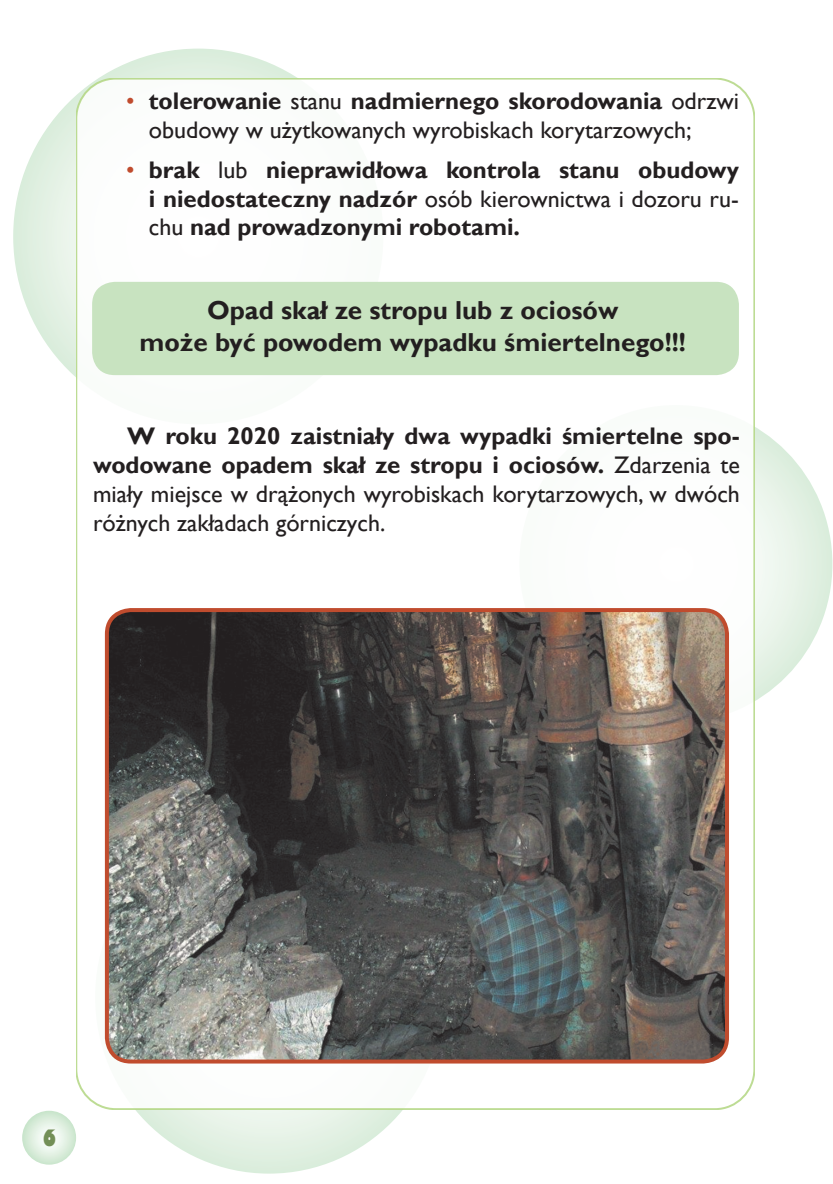
<style>
.page{position:relative;width:833px;height:1184px;background:#fff}
.page>*{position:absolute;margin:0;border:0;box-sizing:border-box;transform-origin:0 0}
.Definicja{font:700 26px/31.2px "Gill Sans";color:#231f20;text-align:center}
.Tekst{font:24px/28.8px "Gill Sans";color:#231f20;text-align:justify}
.Lista_wypunktowana{font:700 24px/28.8px "Gill Sans";color:#231f20;text-align:justify}
.Lista_wypunktowana-2{font:24px/28.8px "Gill Sans";color:#231f20}
.t1{font:800 condensed 22px "Gill Sans";color:#738f57}
.s1{color:#c04c2e}
.s2{font-weight:700}
.s3{font-weight:400;color:#c04c2e}
.s4{font-weight:400}
</style>
<div class="page">
<svg style="left:13px;top:49px;width:370px;height:328px"></svg>
<svg style="left:754px;top:405px;width:78px;height:318px"></svg>
<svg style="left:95px;top:1103px;width:348px;height:70px"></svg>
<div style="left:76px;top:79px;width:678px;height:1030px;background:#fff;border-radius:40px"></div>
<svg style="left:22px;top:1111px;width:54px;height:54px"></svg>
<div style="left:92px;top:282px;width:646px;height:93px;background:#c8e3c0;border-radius:23px"></div>
<img style="left:108px;top:610px;width:618px;height:451px">
<div style="left:105px;top:608px;width:623px;height:455px;border:4px solid #c04c2e;border-radius:24px"></div>
<p class="Lista_wypunktowana-2" style="left:149px;top:87px;width:591px;text-indent:-23px"><span class="s1">•</span> <span class="s2">tolerowanie</span> stanu <span class="s2">nadmiernego skorodowania</span> odrzwi obudowy w użytkowanych wyrobiskach korytarzowych;</p>
<p class="Lista_wypunktowana" style="left:149px;top:156px;width:591px;text-indent:-23px"><span class="s3">•</span> brak <span class="s4">lub</span> nieprawidłowa kontrola stanu obudowy i niedostateczny nadzór <span class="s4">osób kierownictwa i dozoru ru&shy;chu</span> nad prowadzonymi robotami.</p>
<p class="Definicja" style="left:139px;top:296px;width:547px">Opad skał ze stropu lub z ociosów<br>może być powodem wypadku śmiertelnego!!!</p>
<p class="Tekst" style="left:93px;top:422px;width:648px;text-indent:34px"><span class="s2">W roku 2020 zaistniały dwa wypadki śmiertelne spo&shy;wodowane opadem skał ze stropu i ociosów.</span> Zdarzenia te miały miejsce w drążonych wyrobiskach korytarzowych, w dwóch różnych zakładach górniczych.</p>
<p class="t1" style="left:43px;top:1124px;width:14px">6</p>
</div>
